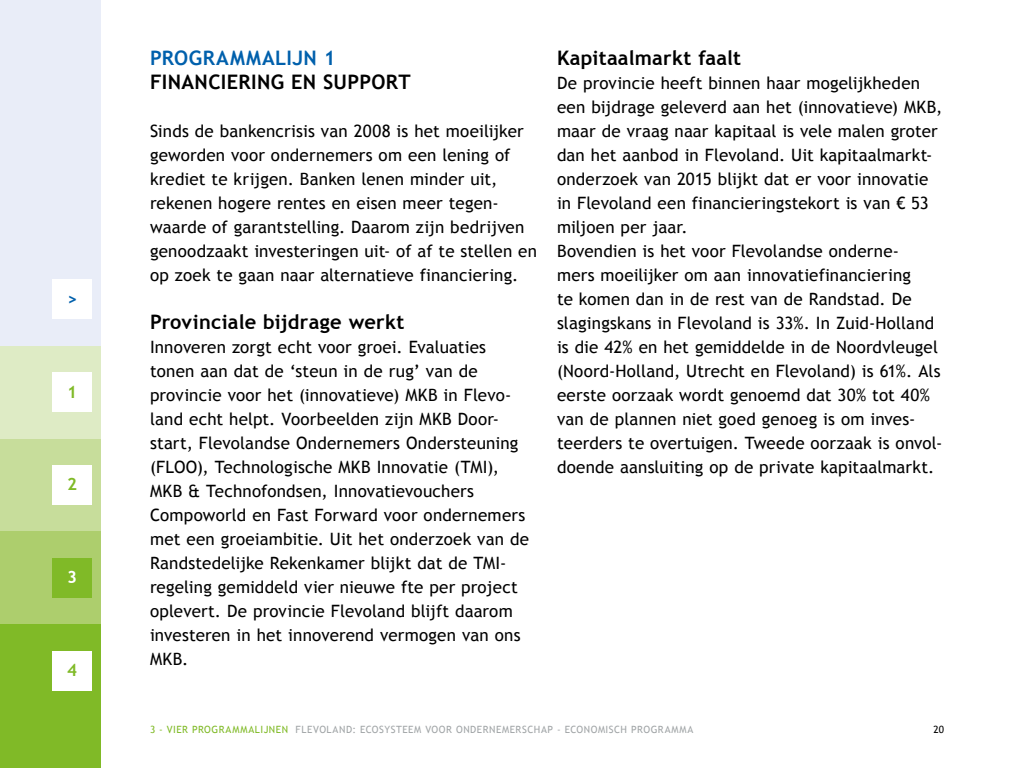
<style>
.page{position:relative;width:1024px;height:768px;background:#fff}
.page>*{position:absolute;margin:0;border:0;box-sizing:border-box;transform-origin:0 0}
.t1{font:700 20px "Trebuchet MS";letter-spacing:.01em;color:#000}
.t2{font:700 20px "Trebuchet MS";letter-spacing:.025em;color:#0060ac}
.t3{font:17px/24px "Trebuchet MS";letter-spacing:.01em;color:#000}
.t4{font:700 17px "Trebuchet MS";color:#80ba27}
.t5{font:700 17px "Trebuchet MS";color:#fff}
.t6{font:700 17px "Trebuchet MS";color:#0060ac}
.t7{font:10px "Trebuchet MS";letter-spacing:.055em;color:#a1a5a7}
.t8{font:10px "Trebuchet MS";color:#000}
.s1{color:#80ba27}
</style>
<div class="page">
<div style="left:0;top:601px;width:101px;height:167px;background:#80ba27"></div>
<div style="left:0;top:531px;width:101px;height:93px;background:#adce6d"></div>
<div style="left:0;top:438px;width:101px;height:93px;background:#c7dd9b"></div>
<div style="left:0;top:346px;width:101px;height:93px;background:#deebc5"></div>
<div style="left:0;top:0;width:101px;height:346px;background:#e9edf8"></div>
<div style="left:52px;top:465px;width:40px;height:40px;background:#fff"></div>
<div style="left:52px;top:558px;width:40px;height:40px;background:#80ba27"></div>
<div style="left:52px;top:372px;width:40px;height:40px;background:#fff"></div>
<div style="left:52px;top:279px;width:40px;height:40px;background:#fff"></div>
<div style="left:52px;top:651px;width:40px;height:40px;background:#fff"></div>
<p class="t6" style="left:67px;top:288px;width:11px">&gt;</p>
<p class="t4" style="left:67px;top:381px;width:11px">1</p>
<p class="t4" style="left:67px;top:474px;width:11px">2</p>
<p class="t5" style="left:67px;top:566px;width:11px">3</p>
<p class="t4" style="left:67px;top:659px;width:11px">4</p>
<p class="t2" style="left:150px;top:45px;width:187px">PROGRAMMALIJN 1</p>
<p class="t1" style="left:150px;top:69px;width:262px">FINANCIERING EN SUPPORT</p>
<p class="t3" style="left:150px;top:119px;width:388px">Sinds de bankencrisis van 2008 is het moeilijker geworden voor ondernemers om een lening of krediet te krijgen. Banken lenen minder uit, rekenen hogere rentes en eisen meer tegen&shy;waarde of garantstelling. Daarom zijn bedrijven genoodzaakt investeringen uit- of af te stellen en op zoek te gaan naar alternatieve financiering.</p>
<p class="t1" style="left:150px;top:309px;width:256px">Provinciale bijdrage werkt</p>
<p class="t3" style="left:150px;top:335px;width:381px">Innoveren zorgt echt voor groei. Evaluaties tonen aan dat de ‘steun in de rug’ van de provincie voor het (innovatieve) MKB in Flevo&shy;land echt helpt. Voorbeelden zijn MKB Door&shy;start, Flevolandse Ondernemers Ondersteuning (FLOO), Technologische MKB Innovatie (TMI), MKB &amp; Technofondsen, Innovatievouchers Compoworld en Fast Forward voor ondernemers met een groeiambitie. Uit het onderzoek van de Randstedelijke Rekenkamer blijkt dat de TMI&shy;regeling gemiddeld vier nieuwe fte per project oplevert. De provincie Flevoland blijft daarom investeren in het innoverend vermogen van ons MKB.</p>
<p class="t1" style="left:557px;top:45px;width:186px">Kapitaalmarkt faalt</p>
<p class="t3" style="left:557px;top:71px;width:387px">De provincie heeft binnen haar mogelijkheden een bijdrage geleverd aan het (innovatieve) MKB, maar de vraag naar kapitaal is vele malen groter dan het aanbod in Flevoland. Uit kapitaalmarkt&shy;onderzoek van 2015 blijkt dat er voor innovatie in Flevoland een financieringstekort is van € 53 miljoen per jaar.<br>Bovendien is het voor Flevolandse onderne-<br>mers moeilijker om aan innovatiefinanciering<br>te komen dan in de rest van de Randstad. De slagingskans in Flevoland is 33%. In Zuid-Holland is die 42% en het gemiddelde in de Noordvleugel (Noord-Holland, Utrecht en Flevoland) is 61%. Als eerste oorzaak wordt genoemd dat 30% tot 40% van de plannen niet goed genoeg is om inves&shy;teerders te overtuigen. Tweede oorzaak is onvol&shy;doende aansluiting op de private kapitaalmarkt.</p>
<p class="t7" style="left:150px;top:724px;width:545px"><span class="s1">3 - VIER PROGRAMMALIJNEN</span> FLEVOLAND: ECOSYSTEEM VOOR ONDERNEMERSCHAP - ECONOMISCH PROGRAMMA</p>
<p class="t8" style="left:933px;top:724px;width:12px">20</p>
</div>
